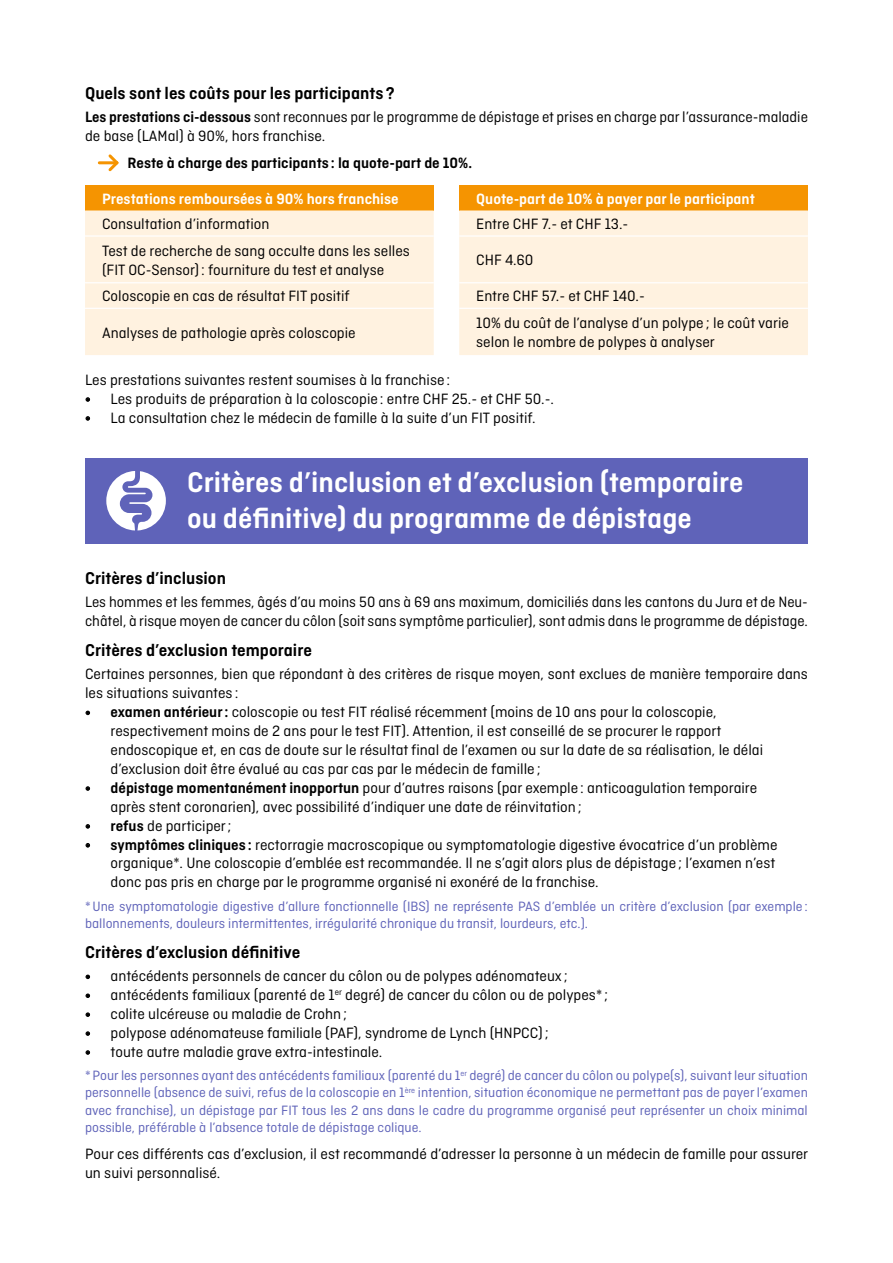
<style>
.page{position:relative;width:893px;height:1263px;background:#fff}
.page>*{position:absolute;margin:0;border:0;box-sizing:border-box;transform-origin:0 0}
.t1{font:600 30px/36px "Ciutadella";color:#fff}
.t2{font:600 18px "Ciutadella";color:#000}
.t3{font:15.75px/18.9px "Ciutadella";color:#000}
.t4{font:600 15.75px "Ciutadella";color:#fff}
.t5{font:600 15.75px "Ciutadella";color:#000}
.t6{font:14.25px/17.1px "Ciutadella";color:#5f63b9}
.s1{font-weight:600}
</style>
<div class="page">
<svg style="left:86px;top:397px;width:4px;height:5px"></svg>
<svg style="left:86px;top:416px;width:4px;height:4px"></svg>
<div style="left:85px;top:185px;width:349px;height:25px;background:#f59401"></div>
<div style="left:85px;top:210px;width:349px;height:145px;background:#fff2e0"></div>
<hr style="left:85px;top:235px;width:349px;height:2px;background:#fff">
<hr style="left:85px;top:282px;width:349px;height:1px;background:#fff">
<hr style="left:85px;top:308px;width:349px;height:1px;background:#fff">
<div style="left:459px;top:185px;width:349px;height:25px;background:#f59401"></div>
<div style="left:459px;top:210px;width:349px;height:145px;background:#fff2e0"></div>
<hr style="left:459px;top:235px;width:349px;height:2px;background:#fff">
<hr style="left:459px;top:282px;width:349px;height:1px;background:#fff">
<hr style="left:459px;top:308px;width:349px;height:1px;background:#fff">
<hr style="left:99px;top:161px;width:18px;height:3px;background:#f59401">
<svg style="left:106px;top:154px;width:13px;height:18px"></svg>
<div style="left:85px;top:458px;width:723px;height:85px;background:#5f63b9"></div>
<svg style="left:86px;top:711px;width:4px;height:4px"></svg>
<svg style="left:86px;top:786px;width:4px;height:5px"></svg>
<svg style="left:86px;top:824px;width:4px;height:4px"></svg>
<svg style="left:86px;top:843px;width:4px;height:4px"></svg>
<svg style="left:86px;top:975px;width:4px;height:4px"></svg>
<svg style="left:86px;top:994px;width:4px;height:4px"></svg>
<svg style="left:86px;top:1012px;width:4px;height:5px"></svg>
<svg style="left:86px;top:1031px;width:4px;height:5px"></svg>
<svg style="left:86px;top:1050px;width:4px;height:4px"></svg>
<svg style="left:106px;top:471px;width:60px;height:59px"></svg>
<p class="t2" style="left:85px;top:82px;width:311px">Quels sont les coûts pour les participants ?</p>
<p class="t3" style="left:85px;top:107px;width:724px"><span class="s1">Les prestations ci-dessous</span> sont reconnues par le programme de dépistage et prises en charge par l’assurance-maladie de base (LAMal) à 90%, hors franchise.</p>
<p class="t5" style="left:128px;top:154px;width:346px">Reste à charge des participants : la quote-part de 10%.</p>
<p class="t4" style="left:102px;top:189px;width:298px">Prestations remboursées à 90% hors franchise</p>
<p class="t3" style="left:102px;top:210px;width:309px;line-height:27px">Consultation d’information<br>Test de recherche de sang occulte dans les selles</p>
<p class="t3" style="left:102px;top:256px;width:284px;line-height:26.7px">(FIT OC-Sensor): fourniture du test et analyse<br>Coloscopie en cas de résultat FIT positif</p>
<p class="t3" style="left:102px;top:323px;width:255px">Analyses de pathologie après coloscopie</p>
<p class="t4" style="left:476px;top:189px;width:280px">Quote-part de 10% à payer par le participant</p>
<p class="t3" style="left:476px;top:214px;width:154px">Entre CHF 7.- et CHF 13.-</p>
<p class="t3" style="left:476px;top:251px;width:59px">CHF 4.60</p>
<p class="t3" style="left:476px;top:283px;width:314px;line-height:27px">Entre CHF 57.- et CHF 140.-<br>10% du coût de l’analyse d’un polype ; le coût varie</p>
<p class="t3" style="left:476px;top:333px;width:240px">selon le nombre de polypes à analyser</p>
<p class="t3" style="left:85px;top:370px;width:367px">Les prestations suivantes restent soumises à la franchise :</p>
<p class="t3" style="left:85px;top:389px;width:470px"><span class="s1">•</span> Les produits de préparation à la coloscopie : entre CHF 25.- et CHF 50.-.</p>
<p class="t3" style="left:85px;top:408px;width:452px"><span class="s1">•</span> La consultation chez le médecin de famille à la suite d’un FIT positif.</p>
<h1 class="t1" style="left:187px;top:464px;width:558px">Critères d’inclusion et d’exclusion (temporaire ou définitive) du programme de dépistage</h1>
<p class="t2" style="left:85px;top:568px;width:142px">Critères d’inclusion</p>
<p class="t3" style="left:85px;top:592px;width:724px">Les hommes et les femmes, âgés d’au moins 50 ans à 69 ans maximum, domiciliés dans les cantons du Jura et de Neu&shy;châtel, à risque moyen de cancer du côlon (soit sans symptôme particulier), sont admis dans le programme de dépistage.</p>
<p class="t2" style="left:85px;top:640px;width:228px">Critères d’exclusion temporaire</p>
<p class="t3" style="left:85px;top:665px;width:724px">Certaines personnes, bien que répondant à des critères de risque moyen, sont exclues de manière temporaire dans les situations suivantes :</p>
<p class="t3" style="left:111px;top:702px;width:654px;text-indent:-26px"><span class="s1">• examen antérieur:</span> coloscopie ou test FIT réalisé récemment (moins de 10 ans pour la coloscopie, respectivement moins de 2 ans pour le test FIT). Attention, il est conseillé de se procurer le rapport endoscopique et, en cas de doute sur le résultat final de l’examen ou sur la date de sa réalisation, le délai d’exclusion doit être évalué au cas par cas par le médecin de famille ;</p>
<p class="t3" style="left:111px;top:778px;width:648px;text-indent:-26px"><span class="s1">• dépistage momentanément inopportun</span> pour d’autres raisons (par exemple : anticoagulation temporaire après stent coronarien), avec possibilité d’indiquer une date de réinvitation;</p>
<p class="t3" style="left:85px;top:816px;width:148px"><span class="s1">• refus</span> de participer;</p>
<p class="t3" style="left:111px;top:835px;width:668px;text-indent:-26px"><span class="s1">• symptômes cliniques :</span> rectorragie macroscopique ou symptomatologie digestive évocatrice d’un problème organique*. Une coloscopie d’emblée est recommandée. Il ne s’agit alors plus de dépistage ; l’examen n’est donc pas pris en charge par le programme organisé ni exonéré de la franchise.</p>
<p class="t6" style="left:85px;top:897px;width:724px">*Une symptomatologie digestive d’allure fonctionnelle (IBS) ne représente PAS d’emblée un critère d’exclusion (par exemple : ballonnements, douleurs intermittentes, irrégularité chronique du transit, lourdeurs, etc.).</p>
<p class="t2" style="left:85px;top:942px;width:217px">Critères d’exclusion définitive</p>
<p class="t3" style="left:85px;top:966px;width:484px"><span class="s1">•</span> antécédents personnels de cancer du côlon ou de polypes adénomateux ;</p>
<p class="t3" style="left:85px;top:985px;width:525px"><span class="s1">•</span> antécédents familiaux (parenté de 1<sup>er</sup> degré) de cancer du côlon ou de polypes*;</p>
<p class="t3" style="left:85px;top:1004px;width:264px"><span class="s1">•</span> colite ulcéreuse ou maladie de Crohn;</p>
<p class="t3" style="left:85px;top:1023px;width:465px"><span class="s1">•</span> polypose adénomateuse familiale (PAF), syndrome de Lynch (HNPCC);</p>
<p class="t3" style="left:85px;top:1042px;width:299px"><span class="s1">•</span> toute autre maladie grave extra-intestinale.</p>
<p class="t6" style="left:85px;top:1067px;width:724px;text-align:justify">*Pour les personnes ayant des antécédents familiaux (parenté du 1<sup>er</sup> degré) de cancer du côlon ou polype(s), suivant leur situation personnelle (absence de suivi, refus de la coloscopie en 1<sup>ère</sup> intention, situation économique ne permettant pas de payer l’examen avec franchise), un dépistage par FIT tous les 2 ans dans le cadre du programme organisé peut représenter un choix minimal possible, préférable à l’absence totale de dépistage colique.</p>
<p class="t3" style="left:85px;top:1144px;width:725px">Pour ces différents cas d’exclusion, il est recommandé d’adresser la personne à un médecin de famille pour assurer un suivi personnalisé.</p>
</div>
